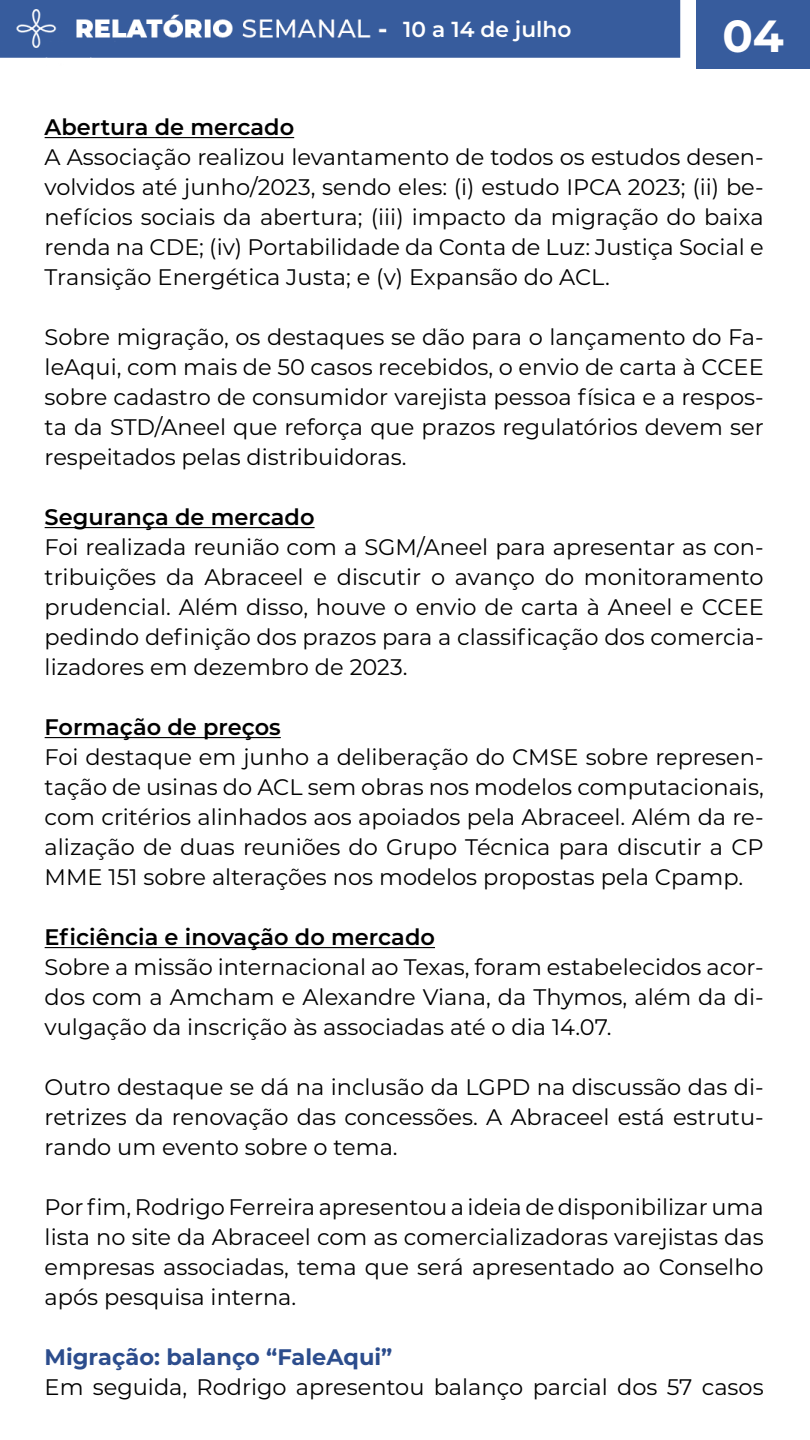
<style>
.page{position:relative;width:810px;height:1440px;background:#fff}
.page>*{position:absolute;margin:0;border:0;box-sizing:border-box;transform-origin:0 0}
.t1{font:700 45px "Montserrat";color:#fff}
.t2{font:22.5px/30px "Montserrat";color:#000;text-align:justify}
.t3{font:600 22.5px "Montserrat";color:#000}
.t4{font:700 22.5px "Montserrat";color:#2c4d8d}
.t5{font:600 21.75px "Montserrat";color:#fff}
</style>
<div class="page">
<img style="left:0;top:0;width:810px;height:949px">
<hr style="left:45px;top:137px;width:249px;height:1px;background:#000">
<hr style="left:45px;top:527px;width:270px;height:1px;background:#000">
<hr style="left:45px;top:737px;width:236px;height:1px;background:#000">
<hr style="left:45px;top:947px;width:390px;height:1px;background:#000">
<p class="t5" style="left:403px;top:14px;width:170px">10 a 14 de julho</p>
<h1 class="t1" style="left:722px;top:4px;width:63px">04</h1>
<p class="t3" style="left:45px;top:111px;width:251px">Abertura de mercado</p>
<p class="t2" style="left:45px;top:142px;width:721px">A Associação realizou levantamento de todos os estudos desen&shy;volvidos até junho/2023, sendo eles: (i) estudo IPCA 2023; (ii) be&shy;nefícios sociais da abertura; (iii) impacto da migração do baixa renda na CDE; (iv) Portabilidade da Conta de Luz: Justiça Social e Transição Energética Justa; e (v) Expansão do ACL.</p>
<p class="t2" style="left:45px;top:322px;width:721px">Sobre migração, os destaques se dão para o lançamento do Fa&shy;leAqui, com mais de 50 casos recebidos, o envio de carta à CCEE sobre cadastro de consumidor varejista pessoa física e a respos&shy;ta da STD/Aneel que reforça que prazos regulatórios devem ser respeitados pelas distribuidoras.</p>
<p class="t3" style="left:45px;top:501px;width:271px">Segurança de mercado</p>
<p class="t2" style="left:45px;top:532px;width:721px">Foi realizada reunião com a SGM/Aneel para apresentar as con&shy;tribuições da Abraceel e discutir o avanço do monitoramento prudencial. Além disso, houve o envio de carta à Aneel e CCEE pedindo definição dos prazos para a classificação dos comercia&shy;lizadores em dezembro de 2023.</p>
<p class="t3" style="left:45px;top:711px;width:238px">Formação de preços</p>
<p class="t2" style="left:45px;top:741px;width:721px">Foi destaque em junho a deliberação do CMSE sobre represen&shy;tação de usinas do ACL sem obras nos modelos computacionais, com critérios alinhados aos apoiados pela Abraceel. Além da re&shy;alização de duas reuniões do Grupo Técnica para discutir a CP MME 151 sobre alterações nos modelos propostas pela Cpamp.</p>
<p class="t3" style="left:45px;top:921px;width:392px">Eficiência e inovação do mercado</p>
<p class="t2" style="left:45px;top:951px;width:721px">Sobre a missão internacional ao Texas, foram estabelecidos acor&shy;dos com a Amcham e Alexandre Viana, da Thymos, além da di&shy;vulgação da inscrição às associadas até o dia 14.07.</p>
<p class="t2" style="left:45px;top:1071px;width:721px">Outro destaque se dá na inclusão da LGPD na discussão das di&shy;retrizes da renovação das concessões. A Abraceel está estrutu&shy;rando um evento sobre o tema.</p>
<p class="t2" style="left:45px;top:1191px;width:721px">Por fim, Rodrigo Ferreira apresentou a ideia de disponibilizar uma lista no site da Abraceel com as comercializadoras varejistas das empresas associadas, tema que será apresentado ao Conselho após pesquisa interna.</p>
<p class="t4" style="left:45px;top:1341px;width:349px">Migração: balanço “FaleAqui”</p>
<p class="t2" style="left:45px;top:1371px;width:721px">Em seguida, Rodrigo apresentou balanço parcial dos 57 casos</p>
</div>
